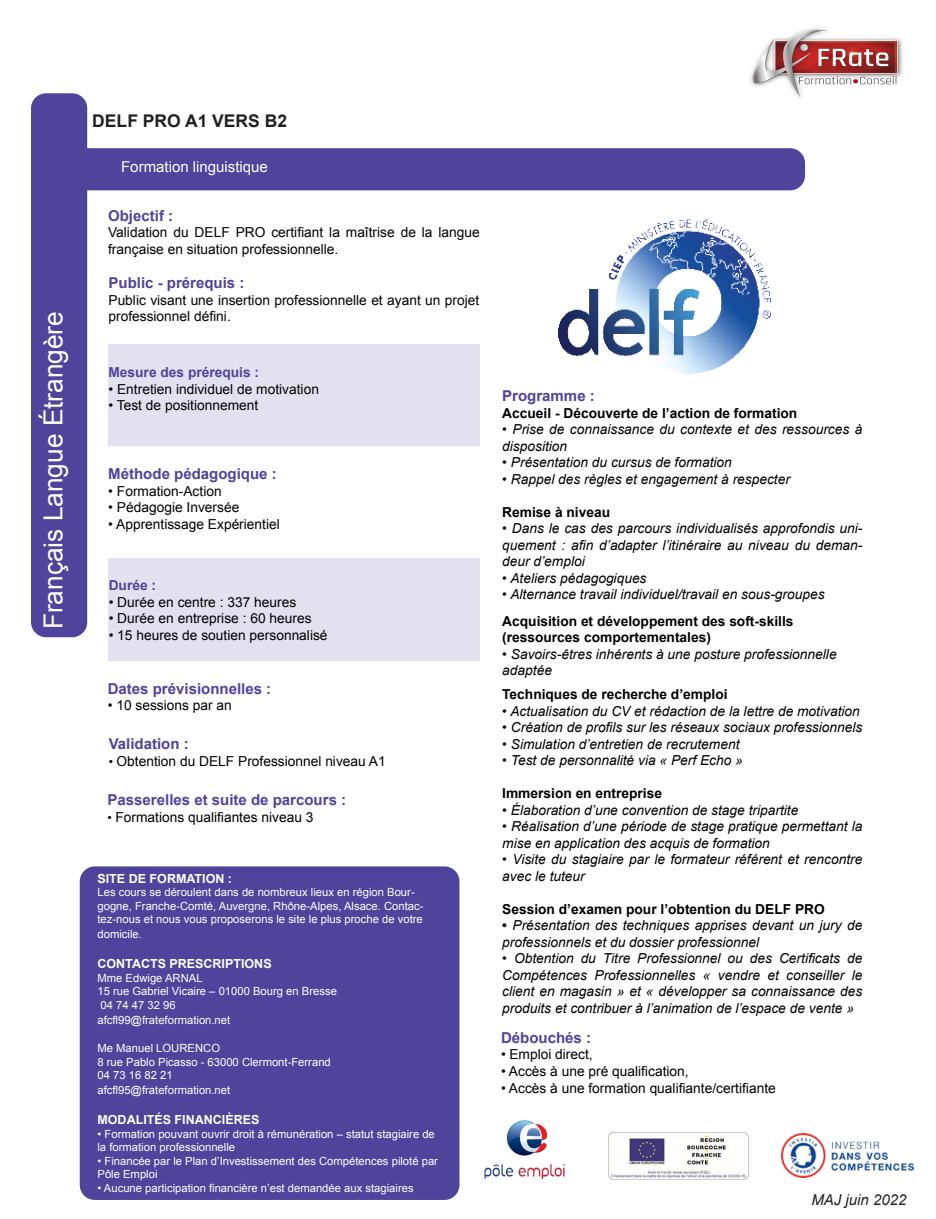
<style>
.page{position:relative;width:936px;height:1219px;background:#fff}
.page>*{position:absolute;margin:0;border:0;box-sizing:border-box;transform-origin:0 0}
.t1{font:26.25px "Arial";color:#fff}
.t2{font:700 17.5px "Arial";color:#231f20}
.t3{font:700 15px "Arial";color:#4e449c}
.t4{font:15px "Arial";color:#fff}
.t5{font:italic 15px "Arial";color:#231f20}
.t6{font:italic 13.75px/16.5px "Arial";color:#000001}
.t7{font:13.75px/16.5px "Arial";color:#030102}
.t8{font:13.75px "Arial";color:#000001}
.t9{font:700 13.75px "Arial";color:#000001}
.t10{font:700 13.75px "Arial";color:#4e449c}
.t11{font:700 12.5px "Arial";color:#fff}
.t12{font:11.25px/13.5px "Arial";color:#fff}
.s1{font-size:12.5px}
.s2{font-style:normal}
.s3{font-weight:700;font-style:normal}
</style>
<div class="page">
<div style="left:31px;top:93px;width:56px;height:544px;background:#4e449c;border-radius:15px"></div>
<div style="left:68px;top:148px;width:737px;height:42px;background:#4e449c;border-radius:15px"></div>
<img style="left:750px;top:28px;width:153px;height:70px">
<div style="left:108px;top:344px;width:372px;height:102px;background:#e3e1ef"></div>
<div style="left:80px;top:866px;width:379px;height:334px;background:#4e449c;border-radius:15px"></div>
<div style="left:108px;top:558px;width:371px;height:102px;background:#e3e1ef"></div>
<img style="left:558px;top:219px;width:213px;height:155px">
<img style="left:781px;top:1134px;width:131px;height:43px">
<img style="left:608px;top:1133px;width:140px;height:47px">
<img style="left:484px;top:1120px;width:81px;height:58px">
<p class="t1" style="left:36px;top:629px;width:320px;rotate:-90deg">Français Langue Étrangère</p>
<p class="t2" style="left:92px;top:110px;width:196px">DELF PRO A1 VERS B2</p>
<p class="t4" style="left:121px;top:157px;width:148px">Formation linguistique</p>
<p class="t3" style="left:108px;top:206px;width:67px">Objectif :</p>
<p class="t7" style="left:108px;top:224px;width:373px">Validation du DELF PRO certifiant la maîtrise de la langue française en situation professionnelle.</p>
<p class="t3" style="left:108px;top:273px;width:137px">Public - prérequis :</p>
<p class="t7" style="left:108px;top:292px;width:372px">Public visant une insertion professionnelle et ayant un projet professionnel défini.</p>
<p class="t10" style="left:108px;top:363px;width:152px">Mesure des prérequis :</p>
<p class="t7" style="left:108px;top:381px;width:212px">• Entretien individuel de motivation</p>
<p class="t7" style="left:108px;top:397px;width:151px">• Test de positionnement</p>
<p class="t3" style="left:108px;top:464px;width:170px">Méthode pédagogique :</p>
<p class="t7" style="left:108px;top:483px;width:115px">• Formation-Action</p>
<p class="t7" style="left:108px;top:499px;width:132px">• Pédagogie Inversée</p>
<p class="t7" style="left:108px;top:516px;width:173px">• Apprentissage Expérientiel</p>
<p class="t10" style="left:109px;top:577px;width:49px">Durée :</p>
<p class="t8" style="left:109px;top:593px;width:189px">• Durée en centre : 337 heures</p>
<p class="t8" style="left:109px;top:610px;width:204px">• Durée en entreprise : 60 heures</p>
<p class="t8" style="left:109px;top:626px;width:220px">• 15 heures de soutien personnalisé</p>
<p class="t3" style="left:108px;top:678px;width:165px">Dates prévisionnelles :</p>
<p class="t8" style="left:108px;top:696px;width:126px">• 10 sessions par an</p>
<p class="t3" style="left:109px;top:734px;width:82px">Validation :</p>
<p class="t8" style="left:109px;top:752px;width:278px"><span class="s1">•</span> Obtention du DELF Professionnel niveau A1</p>
<p class="t3" style="left:108px;top:790px;width:240px">Passerelles et suite de parcours :</p>
<p class="t8" style="left:108px;top:808px;width:207px"><span class="s1">•</span> Formations qualifiantes niveau 3</p>
<p class="t11" style="left:97px;top:870px;width:136px">SITE DE FORMATION :</p>
<p class="t12" style="left:97px;top:885px;width:327px">Les cours se déroulent dans de nombreux lieux en région Bour&shy;gogne, Franche-Comté, Auvergne, Rhône-Alpes, Alsace. Contac&shy;tez-nous et nous vous proposerons le site le plus proche de votre</p>
<p class="t12" style="left:97px;top:927px;width:46px">domicile.</p>
<p class="t11" style="left:97px;top:955px;width:176px">CONTACTS PRESCRIPTIONS</p>
<p class="t12" style="left:97px;top:971px;width:107px">Mme Edwige ARNAL</p>
<p class="t12" style="left:97px;top:984px;width:241px">15 rue Gabriel Vicaire – 01000 Bourg en Bresse</p>
<p class="t12" style="left:101px;top:998px;width:77px">04 74 47 32 96</p>
<p class="t12" style="left:97px;top:1013px;width:134px">afcfl99@frateformation.net</p>
<p class="t12" style="left:97px;top:1041px;width:124px">Me Manuel LOURENCO</p>
<p class="t12" style="left:97px;top:1055px;width:235px">8 rue Pablo Picasso - 63000 Clermont-Ferrand</p>
<p class="t12" style="left:97px;top:1068px;width:77px">04 73 16 82 21</p>
<p class="t12" style="left:97px;top:1083px;width:134px">afcfl95@frateformation.net</p>
<p class="t11" style="left:97px;top:1111px;width:163px">MODALITÉS FINANCIÈRES</p>
<p class="t12" style="left:97px;top:1127px;width:339px">• Formation pouvant ouvrir droit à rémunération – statut stagiaire de la formation professionnelle</p>
<p class="t12" style="left:97px;top:1154px;width:342px">• Financée par le Plan d’Investissement des Compétences piloté par<br>Pôle Emploi</p>
<p class="t12" style="left:97px;top:1181px;width:317px">• Aucune participation financière n’est demandée aux stagiaires</p>
<p class="t3" style="left:502px;top:386px;width:94px">Programme :</p>
<p class="t9" style="left:502px;top:404px;width:296px">Accueil - Découverte de l’action de formation</p>
<p class="t6" style="left:502px;top:421px;width:361px"><span class="s2">•</span> Prise de connaissance du contexte et des ressources à disposition</p>
<p class="t6" style="left:502px;top:454px;width:231px"><span class="s2">•</span> Présentation du cursus de formation</p>
<p class="t6" style="left:502px;top:471px;width:289px"><span class="s2">•</span> Rappel des règles et engagement à respecter</p>
<p class="t9" style="left:502px;top:503px;width:109px">Remise à niveau</p>
<p class="t6" style="left:502px;top:520px;width:361px;text-align:justify">• Dans le cas des parcours individualisés approfondis uni&shy;quement : afin d’adapter l’itinéraire au niveau du deman&shy;deur d’emploi</p>
<p class="t6" style="left:502px;top:570px;width:146px">• Ateliers pédagogiques</p>
<p class="t6" style="left:502px;top:586px;width:324px">• Alternance travail individuel/travail en sous-groupes</p>
<p class="t9" style="left:502px;top:612px;width:293px">Acquisition et développement des soft-skills</p>
<p class="t9" style="left:502px;top:628px;width:210px">(ressources comportementales)</p>
<p class="t6" style="left:502px;top:646px;width:336px">• Savoirs-êtres inhérents à une posture professionnelle</p>
<p class="t6" style="left:502px;top:662px;width:51px">adaptée</p>
<p class="t9" style="left:502px;top:685px;width:227px">Techniques de recherche d’emploi</p>
<p class="t6" style="left:502px;top:703px;width:359px">• Actualisation du CV et rédaction de la lettre de motivation</p>
<p class="t6" style="left:502px;top:719px;width:361px">• Création de profils sur les réseaux sociaux professionnels</p>
<p class="t6" style="left:502px;top:736px;width:239px">• Simulation d’entretien de recrutement</p>
<p class="t6" style="left:502px;top:752px;width:242px">• Test de personnalité via « Perf Echo »</p>
<p class="t9" style="left:502px;top:784px;width:161px">Immersion en entreprise</p>
<p class="t6" style="left:502px;top:802px;width:298px">• Élaboration d’une convention de stage tripartite</p>
<p class="t6" style="left:502px;top:818px;width:361px">• Réalisation d’une période de stage pratique permettant la mise en application des acquis de formation</p>
<p class="t6" style="left:502px;top:851px;width:361px">• Visite du stagiaire par le formateur référent et rencontre avec le tuteur</p>
<p class="t9" style="left:502px;top:900px;width:324px">Session d’examen pour l’obtention du DELF PRO</p>
<p class="t6" style="left:502px;top:917px;width:361px"><span class="s3">•</span> Présentation des techniques apprises devant un jury de professionnels et du dossier professionnel</p>
<p class="t6" style="left:502px;top:950px;width:361px;text-align:justify">• Obtention du Titre Professionnel ou des Certificats de Compétences Professionnelles « vendre et conseiller le client en magasin » et « développer sa connaissance des produits et contribuer à l’animation de l’espace de vente »</p>
<p class="t3" style="left:501px;top:1028px;width:92px">Débouchés :</p>
<p class="t8" style="left:501px;top:1046px;width:93px">• Emploi direct,</p>
<p class="t8" style="left:501px;top:1062px;width:189px">• Accès à une pré qualification,</p>
<p class="t8" style="left:501px;top:1079px;width:276px">• Accès à une formation qualifiante/certifiante</p>
<p class="t5" style="left:811px;top:1190px;width:97px">MAJ juin 2022</p>
</div>
